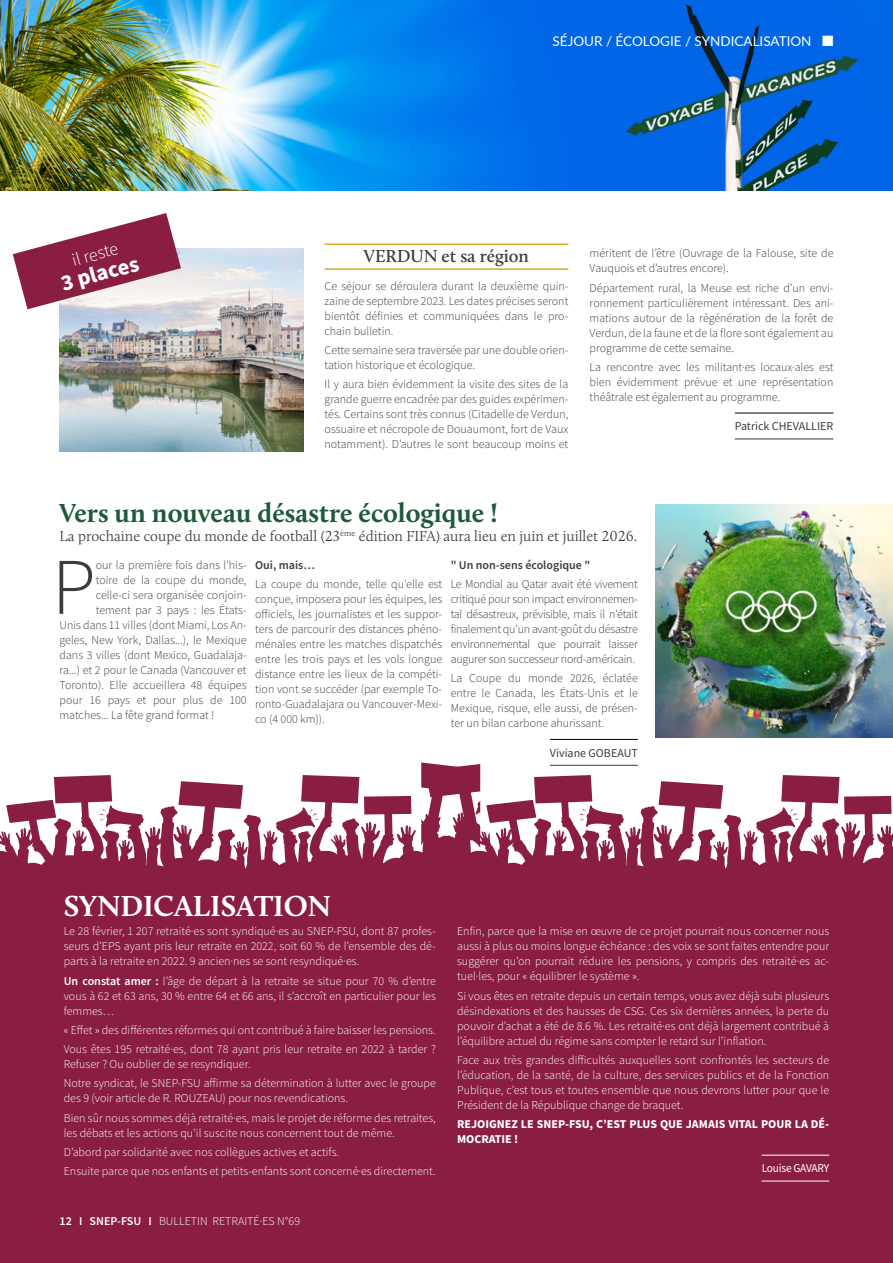
<style>
.page{position:relative;width:893px;height:1263px;background:#fff}
.page>*{position:absolute;margin:0;border:0;box-sizing:border-box;transform-origin:0 0}
.t1{font:300 80.25px "Source Sans Pro";color:#3c3c3b}
.t2{font:700 30px "Calluna";color:#fff}
.t3{font:700 27px "Calluna";color:#1e5a3a}
.t4{font:700 22.5px "Source Sans Pro";color:#fff}
.t5{font:600 18px "Calluna";color:#3c3c3b}
.t6{font:300 18px "Source Sans Pro";color:#fff}
.t7{font:300 15px "Calluna";color:#3c3c3b}
.t8{font:13.5px "Lato";color:#fff}
.t9{font:300 12px/15px "Source Sans Pro";color:#3c3c3b;text-align:justify}
.t10{font:300 12px/15px "Source Sans Pro";color:#fff;text-align:justify}
.t11{font:700 12px/15px "Source Sans Pro";color:#fff}
.t12{font:12px "Source Sans Pro";color:#3c3c3b}
.t13{font:600 12px "Source Sans Pro";color:#3c3c3b}
.t14{font:12px "Source Sans Pro";letter-spacing:-.02em;color:#fff;scale:.95 1}
.s1{font-weight:600}
</style>
<div class="page">
<img style="left:0;top:0;width:893px;height:190px">
<hr style="left:325px;top:243px;width:243px;height:2px;background:#d8ac1b">
<hr style="left:325px;top:268px;width:243px;height:2px;background:#d8ac1b">
<hr style="left:735px;top:413px;width:98px;height:1px;background:#000">
<hr style="left:735px;top:439px;width:98px;height:1px;background:#3c3c3b">
<hr style="left:550px;top:739px;width:88px;height:1px;background:#000">
<img style="left:60px;top:248px;width:243px;height:203px">
<svg style="left:13px;top:213px;width:168px;height:96px"></svg>
<svg style="left:0;top:775px;width:421px;height:100px;fill:#8a1e41"></svg>
<svg style="left:310px;top:808px;width:9px;height:12px"></svg>
<svg style="left:421px;top:762px;width:472px;height:113px"></svg>
<svg style="left:790px;top:808px;width:10px;height:12px"></svg>
<div style="left:0;top:875px;width:893px;height:388px;background:#8a1e41"></div>
<hr style="left:761px;top:1155px;width:68px;height:1px;background:#fff">
<hr style="left:761px;top:1181px;width:68px;height:1px;background:#fff">
<img style="left:656px;top:504px;width:237px;height:234px">
<h3 class="t6" style="left:69px;top:250px;width:49px;rotate:-15deg">il reste</h3>
<h3 class="t4" style="left:58px;top:268px;width:81px;rotate:-15deg">3 places</h3>
<p class="t8" style="left:553px;top:32px;width:282px">SÉJOUR / ÉCOLOGIE / SYNDICALISATION ■</p>
<h3 class="t5" style="left:364px;top:245px;width:167px">VERDUN et sa région</h3>
<p class="t9" style="left:325px;top:278px;width:245px">Ce séjour se déroulera durant la deuxième quin&shy;zaine de septembre 2023. Les dates précises seront bientôt définies et communiquées dans le pro&shy;chain bulletin.</p>
<p class="t9" style="left:325px;top:342px;width:245px">Cette semaine sera traversée par une double orien&shy;tation historique et écologique.</p>
<p class="t9" style="left:325px;top:377px;width:245px">Il y aura bien évidemment la visite des sites de la grande guerre encadrée par des guides expérimen&shy;tés. Certains sont très connus (Citadelle de Verdun, ossuaire et nécropole de Douaumont, fort de Vaux notamment). D’autres le sont beaucoup moins et</p>
<p class="t9" style="left:590px;top:246px;width:245px">méritent de l’être (Ouvrage de la Falouse, site de<br>Vauquois et d’autres encore).</p>
<p class="t9" style="left:590px;top:280px;width:245px">Département rural, la Meuse est riche d’un envi&shy;ronnement particulièrement intéressant. Des ani&shy;mations autour de la régénération de la forêt de Verdun, de la faune et de la flore sont également au programme de cette semaine.</p>
<p class="t9" style="left:590px;top:359px;width:245px">La rencontre avec les militant·es locaux·ales est bien évidemment prévue et une représentation théâtrale est également au programme.</p>
<p class="t12" style="left:735px;top:419px;width:100px">Patrick CHEVALLIER</p>
<h3 class="t3" style="left:60px;top:496px;width:440px">Vers un nouveau désastre écologique !</h3>
<p class="t7" style="left:60px;top:527px;width:579px">La prochaine coupe du monde de football (23<sup>ème</sup> édition FIFA) aura lieu en juin et juillet 2026.</p>
<h1 class="t1" style="left:52px;top:538px;width:46px">P</h1>
<p class="t9" style="left:96px;top:557px;width:152px">our la première fois dans l'his-</p>
<p class="t13" style="left:451px;top:557px;width:141px">" Un non-sens écologique "</p>
<p class="t9" style="left:451px;top:577px;width:189px">Le Mondial au Qatar avait été vivement critiqué pour son impact environnemen&shy;tal désastreux, prévisible, mais il n'était finalement qu’un avant-goût du désastre environnemental que pourrait laisser augurer son successeur nord-américain.</p>
<p class="t9" style="left:451px;top:671px;width:189px">La Coupe du monde 2026, éclatée entre le Canada, les États-Unis et le Mexique, risque, elle aussi, de présen&shy;ter un bilan carbone ahurissant.</p>
<p class="t12" style="left:550px;top:745px;width:89px">Viviane GOBEAUT</p>
<p class="t13" style="left:255px;top:557px;width:61px">Oui, mais…</p>
<p class="t9" style="left:255px;top:577px;width:189px">La coupe du monde, telle qu'elle est conçue, imposera pour les équipes, les officiels, les journalistes et les suppor&shy;ters de parcourir des distances phéno&shy;ménales entre les matches dispatchés entre les trois pays et les vols longue distance entre les lieux de la compéti&shy;tion vont se succéder (par exemple To&shy;ronto-Guadalajara ou Vancouver-Mexi&shy;co (4 000 km)).</p>
<p class="t9" style="left:96px;top:572px;width:152px">toire de la coupe du monde,</p>
<p class="t9" style="left:96px;top:587px;width:152px">celle-ci sera organisée conjoin-</p>
<p class="t9" style="left:96px;top:602px;width:152px">tement par 3 pays : les États-</p>
<p class="t9" style="left:60px;top:617px;width:189px">Unis dans 11 villes (dont Miami, Los An-</p>
<p class="t9" style="left:60px;top:632px;width:189px">geles, New York, Dallas...), le Mexique</p>
<p class="t9" style="left:60px;top:647px;width:189px">dans 3 villes (dont Mexico, Guadalaja-</p>
<p class="t9" style="left:60px;top:662px;width:189px">ra...) et 2 pour le Canada (Vancouver et</p>
<p class="t9" style="left:60px;top:677px;width:189px">Toronto). Elle accueillera 48 équipes</p>
<p class="t9" style="left:60px;top:692px;width:189px">pour 16 pays et pour plus de 100</p>
<p class="t9" style="left:60px;top:707px;width:156px">matches... La fête grand format !</p>
<h2 class="t2" style="left:64px;top:887px;width:269px">SYNDICALISATION</h2>
<p class="t10" style="left:64px;top:924px;width:374px">Le 28 février, 1 207 retraité·es sont syndiqué·es au SNEP-FSU, dont 87 profes&shy;seurs d’EPS ayant pris leur retraite en 2022, soit 60 % de l’ensemble des dé&shy;parts à la retraite en 2022. 9 ancien·nes se sont resyndiqué·es.</p>
<p class="t10" style="left:64px;top:973px;width:374px"><span class="s1">Un constat amer :</span> l’âge de départ à la retraite se situe pour 70 % d’entre vous à 62 et 63 ans, 30 % entre 64 et 66 ans, il s’accroît en particulier pour les femmes…</p>
<p class="t10" style="left:64px;top:1020px;width:374px;line-height:19.2px">« Effet » des différentes réformes qui ont contribué à faire baisser les pensions.<br>Vous êtes 195 retraité·es, dont 78 ayant pris leur retraite en 2022 à tarder ?</p>
<p class="t10" style="left:64px;top:1054px;width:374px;line-height:19.2px">Refuser ? Ou oublier de se resyndiquer.<br>Notre syndicat, le SNEP-FSU affirme sa détermination à lutter avec le groupe</p>
<p class="t10" style="left:64px;top:1089px;width:374px;line-height:19.2px">des 9 (voir article de R. ROUZEAU) pour nos revendications.<br>Bien sûr nous sommes déjà retraité·es, mais le projet de réforme des retraites,</p>
<p class="t10" style="left:64px;top:1123px;width:374px;line-height:19.2px;text-align:left">les débats et les actions qu’il suscite nous concernent tout de même.<br>D’abord par solidarité avec nos collègues actives et actifs.<br>Ensuite parce que nos enfants et petits-enfants sont concerné·es directement.</p>
<p class="t10" style="left:60px;top:1214px;width:242px"><span class="s1">12 I SNEP-FSU I</span> BULLETIN RETRAITÉ·ES N°69</p>
<p class="t10" style="left:457px;top:924px;width:374px">Enfin, parce que la mise en œuvre de ce projet pourrait nous concerner nous aussi à plus ou moins longue échéance : des voix se sont faites entendre pour suggérer qu’on pourrait réduire les pensions, y compris des retraité·es ac&shy;tuel·les, pour « équilibrer le système ».</p>
<p class="t10" style="left:457px;top:988px;width:374px">Si vous êtes en retraite depuis un certain temps, vous avez déjà subi plusieurs désindexations et des hausses de CSG. Ces six dernières années, la perte du pouvoir d’achat a été de 8.6 %. Les retraité·es ont déjà largement contribué à l’équilibre actuel du régime sans compter le retard sur l’inflation.</p>
<p class="t10" style="left:457px;top:1052px;width:374px">Face aux très grandes difficultés auxquelles sont confrontés les secteurs de l’éducation, de la santé, de la culture, des services publics et de la Fonction Publique, c’est tous et toutes ensemble que nous devrons lutter pour que le Président de la République change de braquet.</p>
<p class="t11" style="left:457px;top:1117px;width:374px">REJOIGNEZ LE SNEP-FSU, C’EST PLUS QUE JAMAIS VITAL POUR LA DÉ-<br>MOCRATIE !</p>
<p class="t14" style="left:762px;top:1161px;width:72px">Louise GAVARY</p>
</div>
